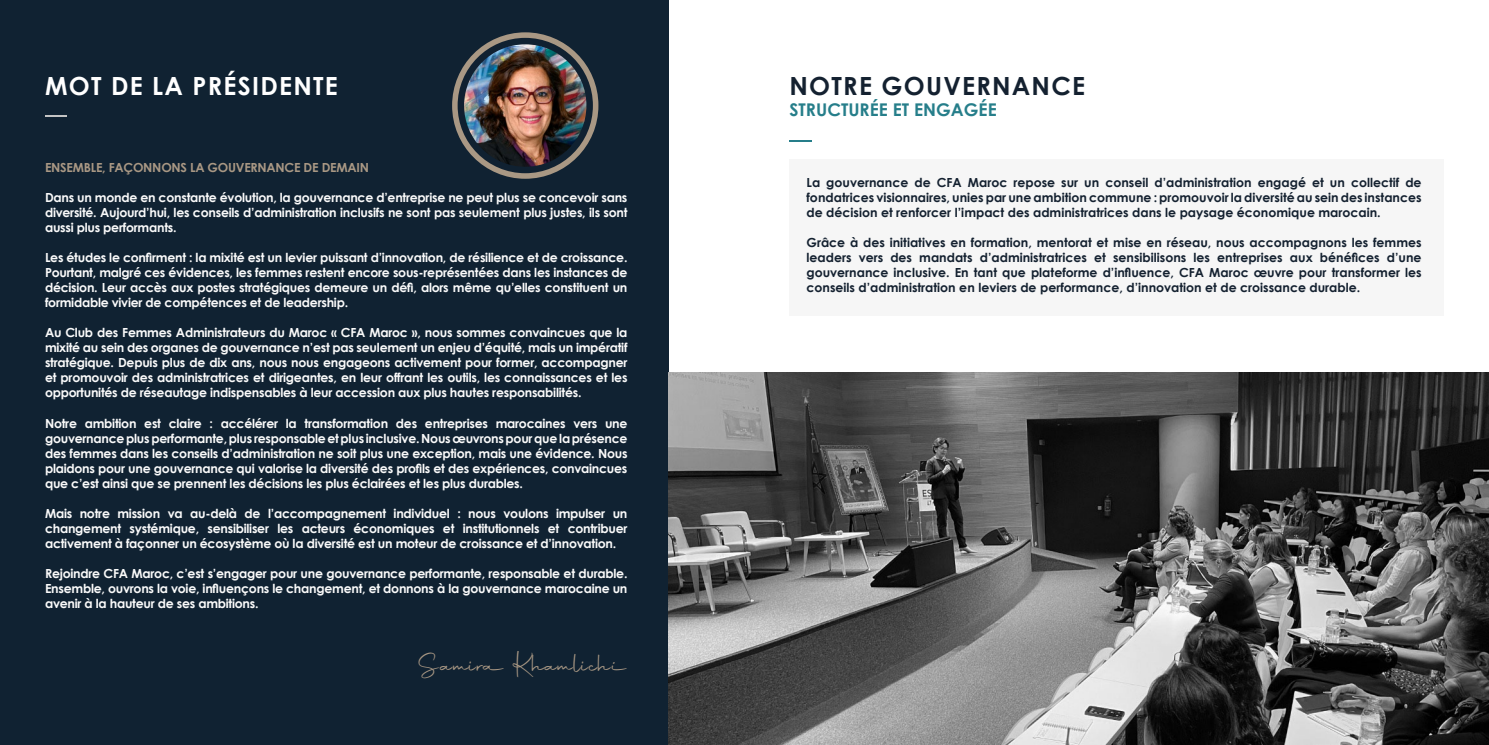
<style>
.page{position:relative;width:1489px;height:745px;background:#fff}
.page>*{position:absolute;margin:0;border:0;box-sizing:border-box;transform-origin:0 0}
.t1{font:27.75px "Autography";letter-spacing:.035em;color:#a99884}
.t2{font:700 25px "Century Gothic";letter-spacing:.05em;color:#fff}
.t3{font:700 25px "Century Gothic";letter-spacing:.05em;color:#142130}
.t4{font:700 17.5px "Century Gothic";color:#267e8a}
.t5{font:700 12.5px/15px "Century Gothic";letter-spacing:-.02em;color:#fafafa;text-align:justify}
.t6{font:700 12.5px/15px "Century Gothic";color:#142130;text-align:justify}
.t7{font:700 12.5px "Century Gothic";letter-spacing:-.02em;color:#a99884}
</style>
<div class="page">
<div style="left:0;top:0;width:668px;height:744px;background:#102232"></div>
<div style="left:452px;top:32px;width:146px;height:147px;background:#a99884;border-radius:50%"></div>
<hr style="left:45px;top:115px;width:21px;height:2px;background:#c4c4c4">
<img style="left:668px;top:372px;width:820px;height:372px">
<img style="left:461px;top:43px;width:128px;height:127px">
<div style="left:457px;top:38px;width:136px;height:135px;border:6px solid #102131;border-radius:50%"></div>
<div style="left:789px;top:159px;width:654px;height:156px;background:#f6f6f6"></div>
<hr style="left:789px;top:140px;width:22px;height:2px;background:#267e8a">
<h2 class="t2" style="left:45px;top:66px;width:294px">MOT DE LA PRÉSIDENTE</h2>
<h2 class="t3" style="left:789px;top:66px;width:297px">NOTRE GOUVERNANCE</h2>
<h3 class="t4" style="left:789px;top:96px;width:209px">STRUCTURÉE ET ENGAGÉE</h3>
<p class="t7" style="left:45px;top:158px;width:325px">ENSEMBLE, FAÇONNONS LA GOUVERNANCE DE DEMAIN</p>
<p class="t5" style="left:45px;top:189px;width:584px">Dans un monde en constante évolution, la gouvernance d’entreprise ne peut plus se concevoir sans diversité. Aujourd’hui, les conseils d’administration inclusifs ne sont pas seulement plus justes, ils sont aussi plus performants.</p>
<p class="t5" style="left:45px;top:249px;width:584px">Les études le confirment : la mixité est un levier puissant d’innovation, de résilience et de croissance.<br>Pourtant, malgré ces évidences, les femmes restent encore sous-représentées dans les instances de décision. Leur accès aux postes stratégiques demeure un défi, alors même qu’elles constituent un formidable vivier de compétences et de leadership.</p>
<p class="t5" style="left:45px;top:324px;width:584px">Au Club des Femmes Administrateurs du Maroc « CFA Maroc », nous sommes convaincues que la mixité au sein des organes de gouvernance n’est pas seulement un enjeu d’équité, mais un impératif stratégique. Depuis plus de dix ans, nous nous engageons activement pour former, accompagner et promouvoir des administratrices et dirigeantes, en leur offrant les outils, les connaissances et les opportunités de réseautage indispensables à leur accession aux plus hautes responsabilités.</p>
<p class="t5" style="left:45px;top:414px;width:584px">Notre ambition est claire : accélérer la transformation des entreprises marocaines vers une gouvernance plus performante, plus responsable et plus inclusive. Nous œuvrons pour que la présence des femmes dans les conseils d’administration ne soit plus une exception, mais une évidence. Nous plaidons pour une gouvernance qui valorise la diversité des profils et des expériences, convaincues que c’est ainsi que se prennent les décisions les plus éclairées et les plus durables.</p>
<p class="t5" style="left:45px;top:504px;width:584px">Mais notre mission va au-delà de l’accompagnement individuel : nous voulons impulser un changement systémique, sensibiliser les acteurs économiques et institutionnels et contribuer activement à façonner un écosystème où la diversité est un moteur de croissance et d’innovation.</p>
<p class="t5" style="left:45px;top:564px;width:584px">Rejoindre CFA Maroc, c’est s’engager pour une gouvernance performante, responsable et durable.<br>Ensemble, ouvrons la voie, influençons le changement, et donnons à la gouvernance marocaine un avenir à la hauteur de ses ambitions.</p>
<h1 class="t1" style="left:418px;top:646px;width:211px">Samira Khamlichi</h1>
<p class="t6" style="left:806px;top:174px;width:616px">La gouvernance de CFA Maroc repose sur un conseil d’administration engagé et un collectif de fondatrices visionnaires, unies par une ambition commune : promouvoir la diversité au sein des instances de décision et renforcer l’impact des administratrices dans le paysage économique marocain.</p>
<p class="t6" style="left:806px;top:234px;width:616px">Grâce à des initiatives en formation, mentorat et mise en réseau, nous accompagnons les femmes leaders vers des mandats d’administratrices et sensibilisons les entreprises aux bénéfices d’une gouvernance inclusive. En tant que plateforme d’influence, CFA Maroc œuvre pour transformer les conseils d’administration en leviers de performance, d’innovation et de croissance durable.</p>
</div>
